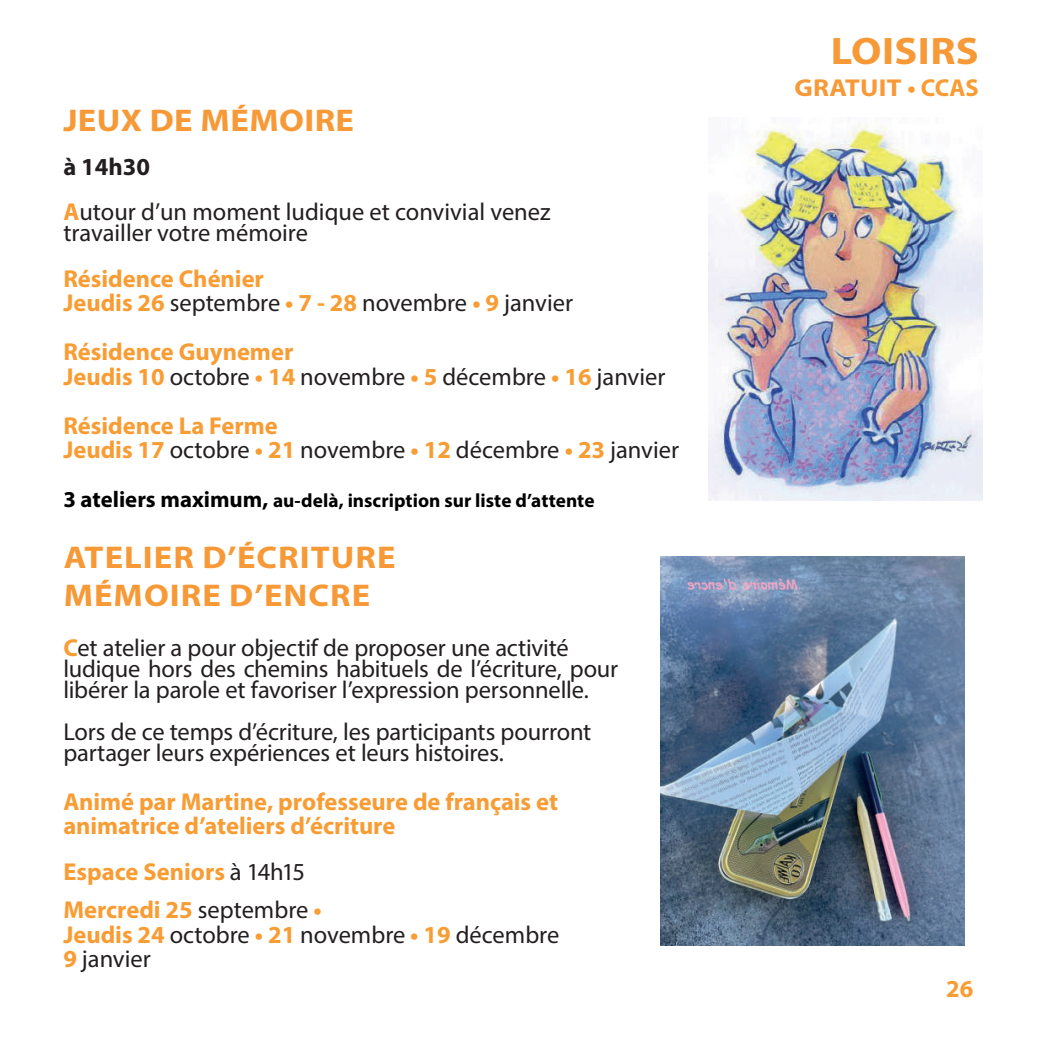
<style>
.page{position:relative;width:1042px;height:1042px;background:#fff}
.page>*{position:absolute;margin:0;border:0;box-sizing:border-box;transform-origin:0 0}
.t1{font:700 38.5px "Myriad Pro";letter-spacing:.01em;color:#f69936;scale:1.1 1}
.t2{font:700 31.5px/37.8px "Myriad Pro";letter-spacing:.03em;color:#f69936;scale:1.1 1}
.t3{font:700 31.5px "Myriad Pro";letter-spacing:.01em;color:#f69936;scale:1.1 1}
.t4{font:24.5px/21px "Myriad Pro";letter-spacing:-.005em;color:#231f20}
.t5{font:700 24.5px/24.5px "Myriad Pro";color:#f89c34}
.t6{font:700 24.5px "Myriad Pro";letter-spacing:.01em;color:#f69936;scale:1.1 1}
.t7{font:700 19.25px "Myriad Pro";color:#000}
.s1{font-weight:700}
.s2{font-weight:700;color:#f89c34}
.s3{font-weight:400;color:#231f20}
.s4{font-size:22.75px}
.s5{color:#f89c34}
</style>
<div class="page">
<img style="left:708px;top:117px;width:274px;height:384px">
<img style="left:661px;top:556px;width:303px;height:389px">
<p class="t3" style="left:63px;top:100px;width:266px">JEUX DE MÉMOIRE</p>
<p class="t4" style="left:63px;top:143px;width:489px;line-height:45.5px"><span class="s1">à 14h30<br></span><span class="s2">A</span>utour d’un moment ludique et convivial venez</p>
<p class="t4" style="left:63px;top:222px;width:246px">travailler votre mémoire</p>
<p class="t5" style="left:63px;top:265px;width:511px">Résidence Chénier<br>Jeudis 26 <span class="s3">septembre</span> • 7 - 28 <span class="s3">novembre</span> • 9 <span class="s3">janvier</span></p>
<p class="t5" style="left:63px;top:339px;width:603px">Résidence Guynemer<br>Jeudis 10 <span class="s3">octobre</span> • 14 <span class="s3">novembre</span> • 5 <span class="s3">décembre</span> • 16 <span class="s3">janvier</span></p>
<p class="t5" style="left:63px;top:412px;width:617px">Résidence La Ferme<br>Jeudis 17 <span class="s3">octobre</span> • 21 <span class="s3">novembre</span> • 12 <span class="s3">décembre</span> • 23 <span class="s3">janvier</span></p>
<p class="t7" style="left:63px;top:488px;width:533px"><span class="s4">3 ateliers maximum,</span> au-delà, inscription sur liste d’attente</p>
<p class="t2" style="left:64px;top:538px;width:303px">ATELIER D’ÉCRITURE<br>MÉMOIRE D’ENCRE</p>
<p class="t4" style="left:63px;top:636px;width:556px"><span class="s2">C</span>et atelier a pour objectif de proposer une activité ludique hors des chemins habituels de l’écriture, pour libérer la parole et favoriser l’expression personnelle.</p>
<p class="t4" style="left:63px;top:720px;width:529px">Lors de ce temps d’écriture, les participants pourront partager leurs expériences et leurs histoires.</p>
<p class="t5" style="left:63px;top:788px;width:496px">Animé par Martine, professeure de français et animatrice d’ateliers d’écriture</p>
<p class="t5" style="left:63px;top:851px;width:260px;line-height:38.5px">Espace Seniors <span class="s3">à 14h15<br></span>Mercredi 25 <span class="s3">septembre</span> •</p>
<p class="t4" style="left:63px;top:922px;width:497px;line-height:24.5px"><span class="s2">Jeudis 24</span> octobre <span class="s2">• 21</span> novembre <span class="s2">• 19</span> décembre<br><span class="s2">9</span> janvier</p>
<h1 class="t1" style="left:831px;top:26px;width:136px">LOISIRS</h1>
<p class="t6" style="left:794px;top:72px;width:169px">GRATUIT <span class="s5">• CCAS</span></p>
<p class="t5" style="left:946px;top:975px;width:29px">26</p>
</div>
